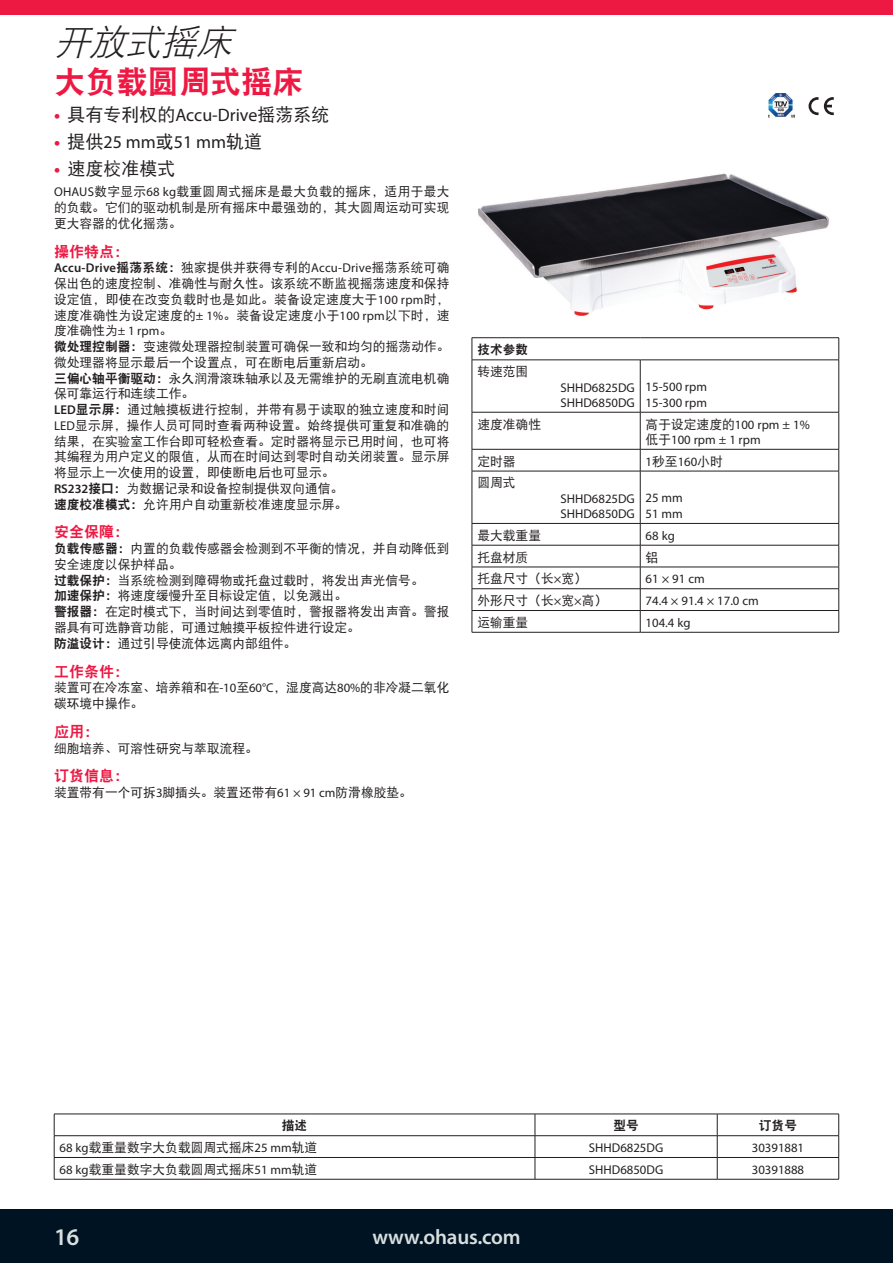
<style>
.page{position:relative;width:893px;height:1263px;background:#fff}
.page>*{position:absolute;margin:0;border:0;box-sizing:border-box;transform-origin:0 0}
.Interior_Product__Ca{font:italic 36px "DFP Hei W3";color:#231f20}
.Interior__Product_Na{font:31.5px "DFP Hei W9";letter-spacing:-.01em;color:#ed1943}
.t1{font:600 24px "Myriad Pro";color:#d9dfdf}
.t2{font:600 21px "Myriad Pro";letter-spacing:-.01em;color:#d9dfdf}
.t3{font:18px "DFP Hei W5";color:#231f20}
.t4{font:18px "Myriad Pro";color:#231f20}
.Semi-Bold_Subhead-Re{font:15px "DFP Hei W9";color:#ed1943}
.Body_Copy{font:12.75px/15.8px "DFP Hei W5";color:#231f20}
.Specs_Left_Column{font:12.75px/15.3px "Myriad Pro";color:#231f20}
.Specs_Left_Column-2{font:12.75px "DFP Hei W5";color:#231f20}
.Specs_Centered_Text{font:12.75px "Myriad Pro";color:#231f20}
.Specs_Header_Centere{font:12.75px "DFP Hei W9";color:#231f20}
.Specs_Header{font:12.75px "DFP Hei W9";color:#231f20}
.s1{font-family:"Myriad Pro";font-weight:700;color:#ed1943}
.s2{font-family:"Myriad Pro"}
.s3{font-weight:700;color:#ed1943}
.s4{font-family:"DFP Hei W5"}
.s5{font-family:"Myriad Pro";font-weight:600}
.s6{font-family:"DFP Hei W9"}
</style>
<div class="page">
<div style="left:0;top:0;width:893px;height:15px;background:#ed1943"></div>
<div style="left:0;top:1209px;width:893px;height:54px;background:#001322"></div>
<img style="left:478px;top:173px;width:351px;height:143px">
<hr style="left:640px;top:360px;width:1px;height:52px;background:#231f20">
<hr style="left:472px;top:412px;width:168px;height:1px;background:#231f20">
<hr style="left:640px;top:412px;width:199px;height:1px;background:#231f20">
<hr style="left:640px;top:412px;width:1px;height:37px;background:#231f20">
<hr style="left:472px;top:449px;width:168px;height:1px;background:#231f20">
<hr style="left:640px;top:449px;width:199px;height:1px;background:#231f20">
<svg style="left:640px;top:449px;width:1px;height:22px"></svg>
<hr style="left:472px;top:471px;width:168px;height:1px;background:#231f20">
<hr style="left:640px;top:471px;width:199px;height:1px;background:#231f20">
<hr style="left:640px;top:471px;width:1px;height:52px;background:#231f20">
<hr style="left:472px;top:523px;width:168px;height:1px;background:#231f20">
<hr style="left:640px;top:523px;width:199px;height:1px;background:#231f20">
<hr style="left:472px;top:545px;width:168px;height:1px;background:#231f20">
<hr style="left:640px;top:545px;width:199px;height:1px;background:#231f20">
<hr style="left:472px;top:567px;width:168px;height:1px;background:#231f20">
<hr style="left:640px;top:567px;width:199px;height:1px;background:#231f20">
<hr style="left:472px;top:588px;width:168px;height:1px;background:#231f20">
<hr style="left:640px;top:588px;width:199px;height:1px;background:#231f20">
<svg style="left:640px;top:524px;width:1px;height:108px"></svg>
<hr style="left:472px;top:610px;width:168px;height:1px;background:#231f20">
<hr style="left:640px;top:610px;width:199px;height:1px;background:#231f20">
<hr style="left:472px;top:337px;width:168px;height:1px;background:#231f20">
<svg style="left:472px;top:338px;width:1px;height:22px"></svg>
<hr style="left:640px;top:337px;width:199px;height:1px;background:#231f20">
<svg style="left:838px;top:338px;width:1px;height:22px"></svg>
<hr style="left:472px;top:360px;width:168px;height:1px;background:#231f20">
<hr style="left:472px;top:360px;width:1px;height:52px;background:#231f20">
<hr style="left:640px;top:360px;width:199px;height:1px;background:#231f20">
<hr style="left:838px;top:360px;width:1px;height:52px;background:#231f20">
<hr style="left:472px;top:412px;width:1px;height:37px;background:#231f20">
<hr style="left:838px;top:412px;width:1px;height:37px;background:#231f20">
<svg style="left:472px;top:449px;width:1px;height:22px"></svg>
<svg style="left:838px;top:449px;width:1px;height:22px"></svg>
<hr style="left:472px;top:471px;width:1px;height:52px;background:#231f20">
<hr style="left:838px;top:471px;width:1px;height:52px;background:#231f20">
<svg style="left:472px;top:524px;width:1px;height:108px"></svg>
<svg style="left:838px;top:524px;width:1px;height:108px"></svg>
<hr style="left:472px;top:632px;width:168px;height:1px;background:#231f20">
<hr style="left:640px;top:632px;width:199px;height:1px;background:#231f20">
<svg style="left:54px;top:1114px;width:785px;height:65px"></svg>
<hr style="left:54px;top:1179px;width:481px;height:1px;background:#231f20">
<hr style="left:535px;top:1179px;width:182px;height:1px;background:#231f20">
<hr style="left:717px;top:1179px;width:122px;height:1px;background:#231f20">
<img style="left:769px;top:93px;width:26px;height:24px">
<svg style="left:824px;top:97px;width:10px;height:18px"></svg>
<svg style="left:808px;top:97px;width:10px;height:18px"></svg>
<p class="Interior_Product__Ca" style="left:54px;top:22px;width:190px">开放式摇床</p>
<p class="Interior__Product_Na" style="left:54px;top:64px;width:251px">大负载圆周式摇床</p>
<p class="t3" style="left:54px;top:105px;width:277px"><span class="s1">•</span> 具有专利权的<span class="s2">Accu-Drive</span>摇荡系统</p>
<p class="t4" style="left:54px;top:131px;width:210px"><span class="s3">•</span> <span class="s4">提供</span>25 mm<span class="s4">或</span>51 mm<span class="s4">轨道</span></p>
<p class="t3" style="left:54px;top:159px;width:123px"><span class="s1">•</span> 速度校准模式</p>
<p class="Body_Copy" style="left:54px;top:184px;width:397px;text-align:justify"><span class="s2">OHAUS</span>数字显示<span class="s2">68 kg</span>载重圆周式摇床是最大负载的摇床，适用于最大的负载。它们的驱动机制是所有摇床中最强劲的，其大圆周运动可实现更大容器的优化摇荡。</p>
<p class="Semi-Bold_Subhead-Re" style="left:54px;top:243px;width:76px">操作特点：</p>
<p class="Body_Copy" style="left:54px;top:260px;width:397px;text-align:justify"><span class="s5">Accu-Drive</span><span class="s6">摇荡系统：</span>独家提供并获得专利的<span class="s2">Accu-Drive</span>摇荡系统可确保出色的速度控制、准确性与耐久性。该系统不断监视摇荡速度和保持设定值，即使在改变负载时也是如此。装备设定速度大于<span class="s2">100 rpm</span>时，速度准确性为设定速度的<span class="s2">± 1%</span>。装备设定速度小于<span class="s2">100 rpm</span>以下时，速度准确性为<span class="s2">± 1 rpm</span>。</p>
<p class="Body_Copy" style="left:54px;top:338px;width:397px"><span class="s6">微处理控制器：</span>变速微处理器控制装置可确保一致和均匀的摇荡动作。微处理器将显示最后一个设置点，可在断电后重新启动。</p>
<p class="Body_Copy" style="left:54px;top:370px;width:397px"><span class="s6">三偏心轴平衡驱动：</span>永久润滑滚珠轴承以及无需维护的无刷直流电机确保可靠运行和连续工作。</p>
<p class="Body_Copy" style="left:54px;top:401px;width:397px;text-align:justify"><span class="s5">LED</span><span class="s6">显示屏：</span>通过触摸板进行控制，并带有易于读取的独立速度和时间<span class="s2">LED</span>显示屏，操作人员可同时查看两种设置。始终提供可重复和准确的结果，在实验室工作台即可轻松查看。定时器将显示已用时间，也可将其编程为用户定义的限值，从而在时间达到零时自动关闭装置。显示屏将显示上一次使用的设置，即使断电后也可显示。</p>
<p class="Body_Copy" style="left:54px;top:480px;width:291px"><span class="s5">RS232</span><span class="s6">接口：</span>为数据记录和设备控制提供双向通信。</p>
<p class="Body_Copy" style="left:54px;top:496px;width:295px"><span class="s6">速度校准模式：</span>允许用户自动重新校准速度显示屏。</p>
<p class="Semi-Bold_Subhead-Re" style="left:54px;top:524px;width:76px">安全保障：</p>
<p class="Body_Copy" style="left:54px;top:540px;width:397px"><span class="s6">负载传感器：</span>内置的负载传感器会检测到不平衡的情况，并自动降低到安全速度以保护样品。</p>
<p class="Body_Copy" style="left:54px;top:572px;width:371px"><span class="s6">过载保护：</span>当系统检测到障碍物或托盘过载时，将发出声光信号。</p>
<p class="Body_Copy" style="left:54px;top:588px;width:295px"><span class="s6">加速保护：</span>将速度缓慢升至目标设定值，以免溅出。</p>
<p class="Body_Copy" style="left:54px;top:603px;width:397px"><span class="s6">警报器：</span>在定时模式下，当时间达到零值时，警报器将发出声音。警报器具有可选静音功能，可通过触摸平板控件进行设定。</p>
<p class="Body_Copy" style="left:54px;top:635px;width:244px"><span class="s6">防溢设计：</span>通过引导使流体远离内部组件。</p>
<p class="Semi-Bold_Subhead-Re" style="left:54px;top:663px;width:76px">工作条件：</p>
<p class="Body_Copy" style="left:54px;top:680px;width:397px">装置可在冷冻室、培养箱和在<span class="s2">-10</span>至<span class="s2">60°C</span>，湿度高达<span class="s2">80%</span>的非冷凝二氧化碳环境中操作。</p>
<p class="Semi-Bold_Subhead-Re" style="left:54px;top:723px;width:46px">应用：</p>
<p class="Body_Copy" style="left:54px;top:740px;width:205px">细胞培养、可溶性研究与萃取流程。</p>
<p class="Semi-Bold_Subhead-Re" style="left:54px;top:768px;width:76px">订货信息：</p>
<p class="Body_Copy" style="left:54px;top:784px;width:360px">装置带有一个可拆<span class="s2">3</span>脚插头。装置还带有<span class="s2">61 × 91 cm</span>防滑橡胶垫。</p>
<p class="Specs_Header" style="left:477px;top:343px;width:52px">技术参数</p>
<p class="Specs_Left_Column-2" style="left:477px;top:365px;width:52px">转速范围</p>
<p class="Specs_Left_Column" style="left:561px;top:379px;width:76px">SHHD6825DG<br>SHHD6850DG</p>
<p class="Specs_Left_Column" style="left:646px;top:379px;width:63px">15-500 rpm<br>15-300 rpm</p>
<p class="Specs_Left_Column-2" style="left:477px;top:417px;width:65px">速度准确性</p>
<p class="Specs_Left_Column" style="left:646px;top:416px;width:166px"><span class="s4">高于设定速度的</span>100 rpm ± 1%<span class="s4">低于</span>100 rpm ± 1 rpm</p>
<p class="Specs_Left_Column-2" style="left:477px;top:454px;width:40px">定时器</p>
<p class="Specs_Left_Column" style="left:646px;top:453px;width:79px">1<span class="s4">秒至</span>160<span class="s4">小时</span></p>
<p class="Specs_Left_Column-2" style="left:477px;top:476px;width:40px">圆周式</p>
<p class="Specs_Left_Column" style="left:561px;top:491px;width:76px">SHHD6825DG</p>
<p class="Specs_Left_Column" style="left:561px;top:506px;width:76px">SHHD6850DG</p>
<p class="Specs_Left_Column" style="left:646px;top:490px;width:39px">25 mm<br>51 mm</p>
<p class="Specs_Left_Column-2" style="left:477px;top:528px;width:65px">最大载重量</p>
<p class="Specs_Left_Column" style="left:646px;top:528px;width:31px">68 kg</p>
<p class="Specs_Left_Column-2" style="left:477px;top:550px;width:52px">托盘材质</p>
<p class="Specs_Left_Column-2" style="left:646px;top:550px;width:14px">铝</p>
<p class="Specs_Left_Column-2" style="left:477px;top:572px;width:111px">托盘尺寸（长<span class="s2">×</span>宽）</p>
<p class="Specs_Left_Column" style="left:646px;top:571px;width:61px">61 × 91 cm</p>
<p class="Specs_Left_Column-2" style="left:477px;top:594px;width:131px">外形尺寸（长<span class="s2">×</span>宽<span class="s2">×</span>高）</p>
<p class="Specs_Left_Column" style="left:646px;top:593px;width:115px">74.4 × 91.4 × 17.0 cm</p>
<p class="Specs_Left_Column-2" style="left:477px;top:615px;width:52px">运输重量</p>
<p class="Specs_Left_Column" style="left:646px;top:615px;width:46px">104.4 kg</p>
<p class="Specs_Header_Centere" style="left:282px;top:1119px;width:27px">描述</p>
<p class="Specs_Header_Centere" style="left:613px;top:1119px;width:27px">型号</p>
<p class="Specs_Header_Centere" style="left:759px;top:1119px;width:40px">订货号</p>
<p class="Specs_Left_Column-2" style="left:60px;top:1140px;width:259px"><span class="s2">68 kg</span>载重量数字大负载圆周式摇床<span class="s2">25 mm</span>轨道</p>
<p class="Specs_Centered_Text" style="left:589px;top:1140px;width:76px">SHHD6825DG</p>
<p class="Specs_Centered_Text" style="left:752px;top:1140px;width:54px">30391881</p>
<p class="Specs_Left_Column-2" style="left:60px;top:1162px;width:259px"><span class="s2">68 kg</span>载重量数字大负载圆周式摇床<span class="s2">51 mm</span>轨道</p>
<p class="Specs_Centered_Text" style="left:589px;top:1162px;width:76px">SHHD6850DG</p>
<p class="Specs_Centered_Text" style="left:752px;top:1162px;width:54px">30391888</p>
<h3 class="t1" style="left:54px;top:1222px;width:27px">16</h3>
<h3 class="t2" style="left:372px;top:1223px;width:150px">www.ohaus.com</h3>
</div>
